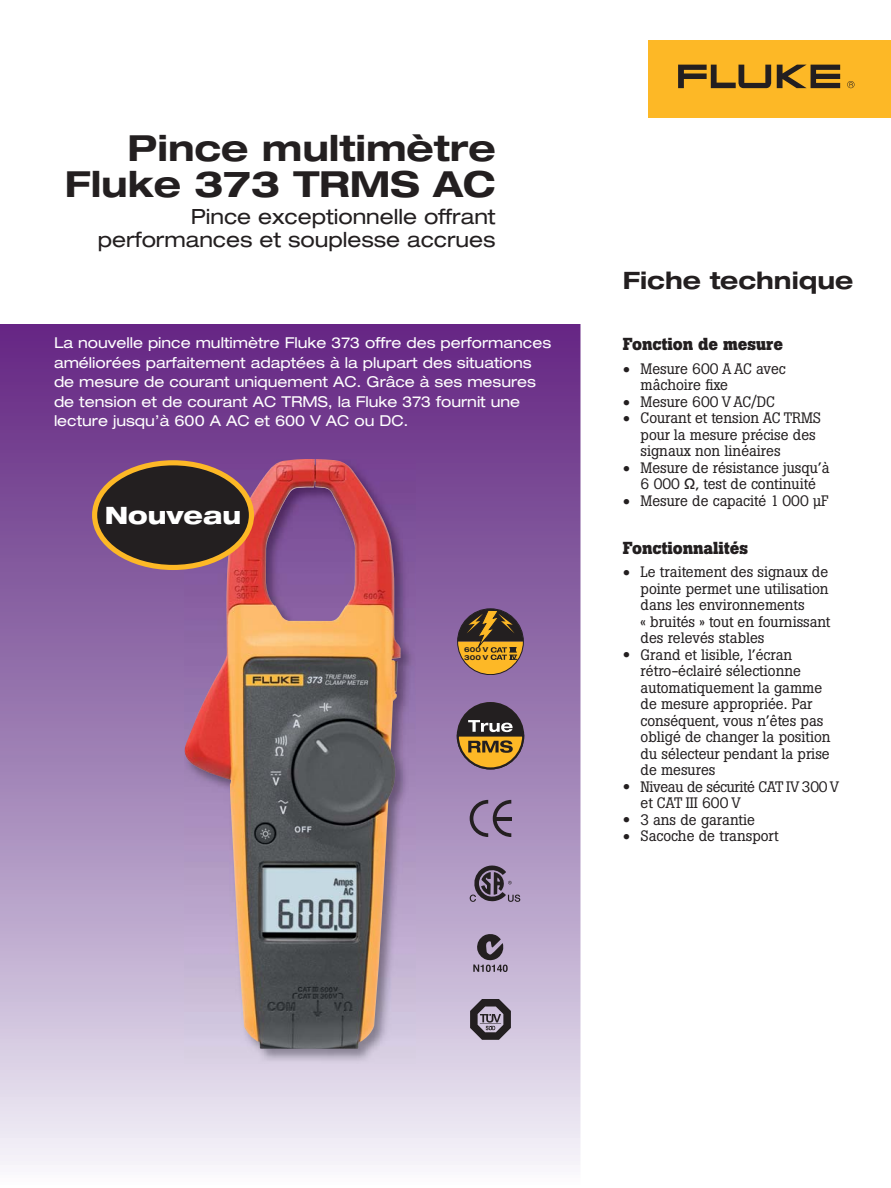
<style>
.page{position:relative;width:891px;height:1188px;background:#fff}
.page>*{position:absolute;margin:0;border:0;box-sizing:border-box;transform-origin:0 0}
.t1{font:700 expanded 36px/36px "Helvetica Neue LT Pro";color:#231f20;text-align:right}
.t2{font:700 expanded 24px "Helvetica Neue LT Pro";color:#231f20}
.t3{font:800 expanded 24px "Helvetica Neue LT Pro";color:#fff}
.t4{font:expanded 21px/22.5px "Helvetica Neue LT Pro";color:#231f20;text-align:right}
.t5{font:700 17.25px "Boton BQ";color:#231f20}
.t6{font:15px/16.5px "Boton BQ";color:#231f20}
.t7{font:expanded 15px/19.5px "Helvetica Neue LT Pro";color:#fff}
.t8{font:15px/16.5px "Boton BQ";letter-spacing:-.025em;color:#231f20}
.t9{font:700 expanded 6.9px "Helvetica Neue LT Pro";color:#231f20}
.s1{font-family:"Helvetica Neue LT Pro";font-weight:700;font-stretch:expanded}
.s2{font-family:"Helvetica Neue LT";font-weight:500}
</style>
<div class="page">
<div style="left:648px;top:40px;width:243px;height:78px;background:#fdb826"></div>
<svg style="left:777px;top:65px;width:63px;height:23px"></svg>
<svg style="left:678px;top:65px;width:93px;height:23px"></svg>
<svg style="left:847px;top:81px;width:8px;height:7px"></svg>
<svg style="left:0;top:324px;width:580px;height:841px;background:#a383b7"></svg>
<div style="left:458px;top:703px;width:65px;height:65px;background:#231f20;border-radius:50%"></div>
<svg style="left:457px;top:720px;width:67px;height:50px"></svg>
<img style="left:185px;top:459px;width:230px;height:604px">
<img style="left:185px;top:459px;width:217px;height:590px">
<div style="left:95px;top:463px;width:156px;height:104px;background:#231f20;border-radius:50%"></div>
<div style="left:92px;top:460px;width:162px;height:110px;border:5px solid #fdb826;border-radius:50%"></div>
<svg style="left:458px;top:609px;width:65px;height:65px;background:#926d3b"></svg>
<svg style="left:470px;top:800px;width:41px;height:37px"></svg>
<hr style="left:496px;top:817px;width:15px;height:3px;background:#231f20">
<svg style="left:470px;top:866px;width:50px;height:36px;background:#7d6e87"></svg>
<svg style="left:473px;top:934px;width:35px;height:38px"></svg>
<svg style="left:470px;top:999px;width:41px;height:41px;background:#6e6772"></svg>
<h1 class="t1" style="left:65px;top:134px;width:432px">Pince multimètre<br>Fluke 373 TRMS AC</h1>
<h3 class="t4" style="left:98px;top:208px;width:399px">Pince exceptionnelle offrant performances et souplesse accrues</h3>
<p class="t7" style="left:54px;top:335px;width:499px">La nouvelle pince multimètre Fluke 373 offre des performances améliorées parfaitement adaptées à la plupart des situations de mesure de courant uniquement AC. Grâce à ses mesures de tension et de courant AC TRMS, la Fluke 373 fournit une lecture jusqu’à 600 A AC et 600 V AC ou DC.</p>
<h2 class="t3" style="left:105px;top:507px;width:138px">Nouveau</h2>
<p class="t9" style="left:464px;top:647px;width:25px">600 V</p>
<p class="t9" style="left:464px;top:655px;width:25px">300 V</p>
<h2 class="t2" style="left:623px;top:272px;width:232px">Fiche technique</h2>
<p class="t5" style="left:623px;top:338px;width:162px">Fonction de mesure</p>
<p class="t6" style="left:641px;top:362px;width:147px;text-indent:-18px"><span class="s1">•</span> Mesure 600 A AC avec mâchoire fixe</p>
<p class="t6" style="left:623px;top:395px;width:153px"><span class="s1">•</span> Mesure 600 V AC/DC</p>
<p class="t6" style="left:641px;top:411px;width:182px;text-indent:-18px"><span class="s1">•</span> Courant et tension AC TRMS pour la mesure précise des signaux non linéaires</p>
<p class="t6" style="left:623px;top:461px;width:208px;text-align:center"><span class="s1">•</span> Mesure de résistance jusqu’à<br>6 000 <span class="s2">Ω</span>, test de continuité</p>
<p class="t6" style="left:623px;top:494px;width:207px"><span class="s1">•</span> Mesure de capacité 1 000 μF</p>
<p class="t5" style="left:623px;top:542px;width:127px">Fonctionnalités</p>
<p class="t6" style="left:641px;top:565px;width:192px;text-indent:-18px"><span class="s1">•</span> Le traitement des signaux de pointe permet une utilisation dans les environnements<br>« bruités » tout en fournissant des relevés stables</p>
<p class="t6" style="left:641px;top:648px;width:192px;text-indent:-18px"><span class="s1">•</span> Grand et lisible, l’écran rétro-éclairé sélectionne automatiquement la gamme de mesure appropriée. Par conséquent, vous n’êtes pas obligé de changer la position du sélecteur pendant la prise de mesures</p>
<p class="t8" style="left:641px;top:780px;width:200px;text-indent:-18px"><span class="s1">•</span> Niveau de sécurité CAT IV 300 V et CAT III 600 V</p>
<p class="t6" style="left:623px;top:813px;width:134px"><span class="s1">•</span> 3 ans de garantie</p>
<p class="t6" style="left:623px;top:829px;width:157px"><span class="s1">•</span> Sacoche de transport</p>
</div>
